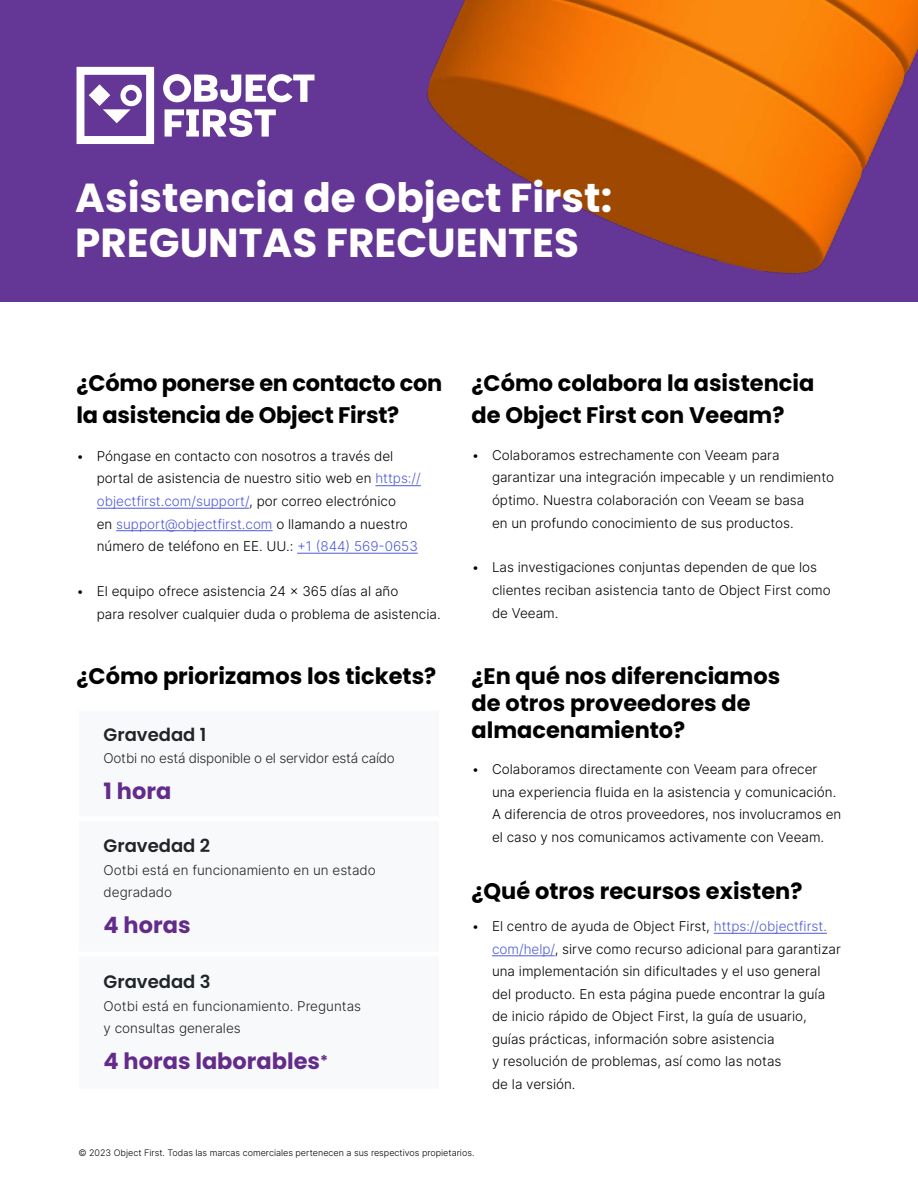
<style>
.page{position:relative;width:918px;height:1188px;background:#fff}
.page>*{position:absolute;margin:0;border:0;box-sizing:border-box;transform-origin:0 0}
.t1{font:700 40.5px/45px "Poppins";color:#fff}
.t2{font:700 22.5px/31.5px "Poppins";color:#000}
.t3{font:700 22.5px "Poppins";color:#632c8a}
.t4{font:600 18px "Poppins";color:#212529}
.t5{font:300 13.5px/22.5px "Inter";color:#000}
.t6{font:300 13.5px/22.5px "Inter";color:#212529}
.t7{font:300 13.5px "Inter";letter-spacing:-.02em;color:#212529}
.t8{font:300 9px "Inter";color:#000101}
.s1{color:#4f5cd6}
.s2{font-size:15px}
</style>
<div class="page">
<div style="left:0;top:0;width:918px;height:302px;background:#643695"></div>
<img style="left:426px;top:0;width:492px;height:274px">
<hr style="left:375px;top:485px;width:46px;height:1px;background:#4f5cd6">
<hr style="left:97px;top:508px;width:152px;height:1px;background:#4f5cd6">
<hr style="left:116px;top:530px;width:157px;height:1px;background:#4f5cd6">
<hr style="left:297px;top:553px;width:121px;height:1px;background:#4f5cd6">
<hr style="left:714px;top:933px;width:113px;height:1px;background:#4f5cd6">
<hr style="left:492px;top:955px;width:63px;height:1px;background:#4f5cd6">
<svg style="left:163px;top:74px;width:152px;height:28px"></svg>
<svg style="left:165px;top:109px;width:111px;height:28px"></svg>
<svg style="left:77px;top:67px;width:77px;height:77px"></svg>
<h1 class="t1" style="left:75px;top:175px;width:538px">Asistencia de Object First:<br>PREGUNTAS FRECUENTES</h1>
<h2 class="t2" style="left:77px;top:367px;width:367px">¿Cómo ponerse en contacto con la asistencia de Object First?</h2>
<p class="t5" style="left:97px;top:445px;width:326px;text-indent:-20px">• Póngase en contacto con nosotros a través del portal de asistencia de nuestro sitio web en <span class="s1">https:// objectfirst.com/support/</span>, por correo electrónico<br>en <span class="s1">support@objectfirst.com</span> o llamando a nuestro número de teléfono en EE. UU.: <span class="s1">+1 (844) 569-0653</span></p>
<p class="t5" style="left:97px;top:580px;width:345px;text-indent:-20px">• El equipo ofrece asistencia 24 x 365 días al año<br>para resolver cualquier duda o problema de asistencia.</p>
<h2 class="t2" style="left:77px;top:660px;width:361px">¿Cómo priorizamos los tickets?</h2>
<h3 class="t4" style="left:104px;top:724px;width:104px">Gravedad 1</h3>
<p class="t7" style="left:104px;top:748px;width:293px">Ootbi no está disponible o el servidor está caído</p>
<h2 class="t3" style="left:104px;top:778px;width:69px">1 hora</h2>
<h3 class="t4" style="left:104px;top:835px;width:108px">Gravedad 2</h3>
<p class="t6" style="left:104px;top:858px;width:274px">Ootbi está en funcionamiento en un estado degradado</p>
<h2 class="t3" style="left:104px;top:912px;width:88px">4 horas</h2>
<h3 class="t4" style="left:104px;top:972px;width:108px">Gravedad 3</h3>
<p class="t6" style="left:104px;top:994px;width:259px">Ootbi está en funcionamiento. Preguntas y consultas generales</p>
<h2 class="t3" style="left:104px;top:1048px;width:226px">4 horas laborables<span class="s2">*</span></h2>
<h2 class="t2" style="left:471px;top:367px;width:345px">¿Cómo colabora la asistencia de Object First con Veeam?</h2>
<p class="t5" style="left:492px;top:444px;width:344px;text-indent:-20px">• Colaboramos estrechamente con Veeam para garantizar una integración impecable y un rendimiento óptimo. Nuestra colaboración con Veeam se basa<br>en un profundo conocimiento de sus productos.</p>
<p class="t5" style="left:492px;top:556px;width:340px;text-indent:-20px">• Las investigaciones conjuntas dependen de que los clientes reciban asistencia tanto de Object First como de Veeam.</p>
<h2 class="t2" style="left:471px;top:663px;width:310px;line-height:27px">¿En qué nos diferenciamos de otros proveedores de almacenamiento?</h2>
<p class="t5" style="left:492px;top:758px;width:351px;text-indent:-20px">• Colaboramos directamente con Veeam para ofrecer una experiencia fluida en la asistencia y comunicación.<br>A diferencia de otros proveedores, nos involucramos en el caso y nos comunicamos activamente con Veeam.</p>
<h2 class="t2" style="left:471px;top:876px;width:333px">¿Qué otros recursos existen?</h2>
<p class="t5" style="left:492px;top:915px;width:350px;text-indent:-20px">• El centro de ayuda de Object First, <span class="s1">https://objectfirst. com/help/</span>, sirve como recurso adicional para garantizar una implementación sin dificultades y el uso general del producto. En esta página puede encontrar la guía de inicio rápido de Object First, la guía de usuario, guías prácticas, información sobre asistencia<br>y resolución de problemas, así como las notas<br>de la versión.</p>
<p class="t8" style="left:78px;top:1146px;width:398px">© 2023 Object First. Todas las marcas comerciales pertenecen a sus respectivos propietarios.</p>
</div>
